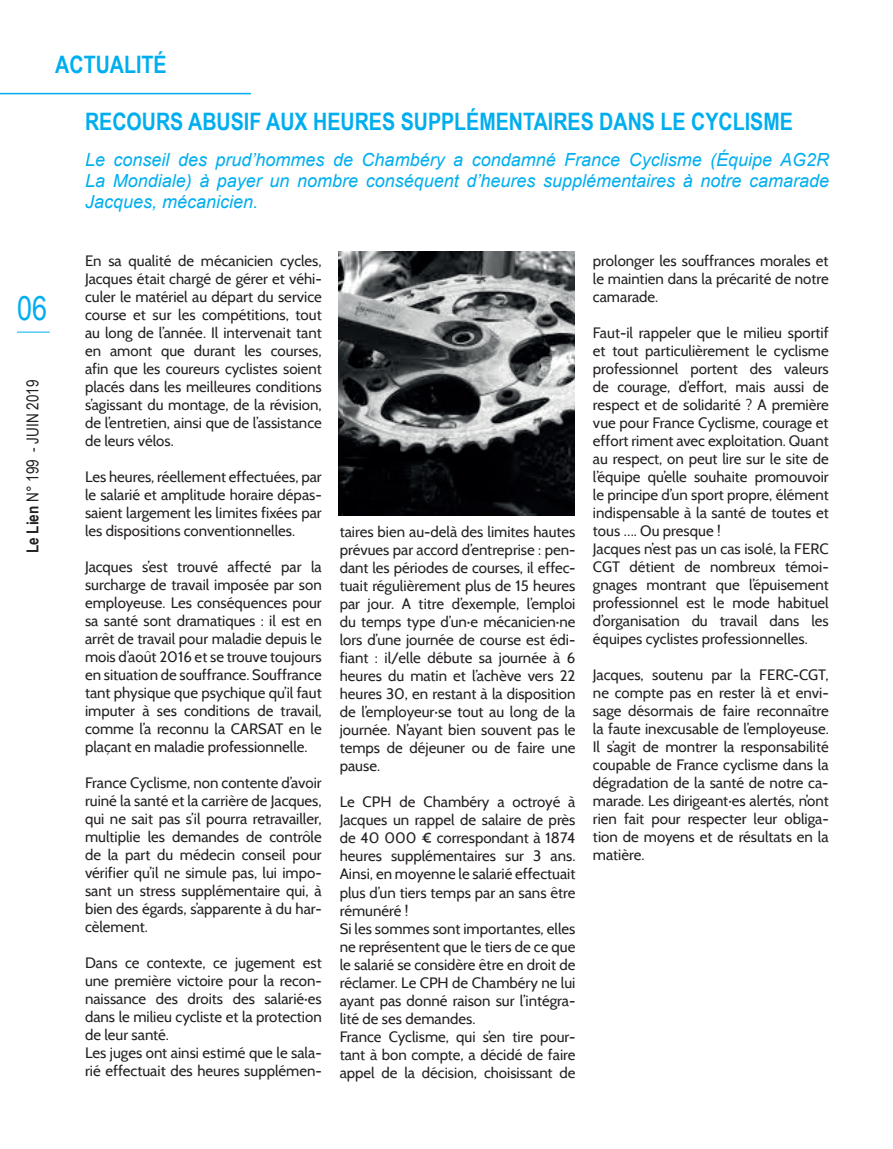
<style>
.page{position:relative;width:893px;height:1149px;background:#fff}
.page>*{position:absolute;margin:0;border:0;box-sizing:border-box;transform-origin:0 0}
.t1{font:33px "Arial Narrow";color:#00aeef}
.t2{font:700 24px "Arial Narrow";color:#00aeef}
.t3{font:italic 18px/21px "Arial";color:#00aeef;text-align:justify}
.t4{font:16.5px "Arial Narrow";color:#231f20}
.t5{font:15px/18px "Cabin";color:#231f20;text-align:justify}
.s1{font-weight:700}
</style>
<div class="page">
<hr style="left:17px;top:332px;width:33px;height:1px;background:#00aeef">
<hr style="left:0;top:93px;width:251px;height:1px;background:#00aeef">
<img style="left:339px;top:251px;width:235px;height:264px">
<h2 class="t2" style="left:55px;top:46px;width:113px">ACTUALITÉ</h2>
<h2 class="t2" style="left:85px;top:103px;width:709px">RECOURS ABUSIF AUX HEURES SUPPLÉMENTAIRES DANS LE CYCLISME</h2>
<p class="t3" style="left:85px;top:149px;width:746px">Le conseil des prud’hommes de Chambéry a condamné France Cyclisme (Équipe AG2R La Mondiale) à payer un nombre conséquent d’heures supplémentaires à notre camarade Jacques, mécanicien.</p>
<h1 class="t1" style="left:17px;top:284px;width:32px">06</h1>
<p class="t4" style="left:21px;top:553px;width:175px;rotate:-90deg"><span class="s1">Le Lien</span> N° 199 - JUIN 2019</p>
<p class="t5" style="left:85px;top:251px;width:238px">En sa qualité de mécanicien cycles, Jacques était chargé de gérer et véhi&shy;culer le matériel au départ du service course et sur les compétitions, tout au long de l’année. Il intervenait tant en amont que durant les courses, afin que les coureurs cyclistes soient placés dans les meilleures conditions s’agissant du montage, de la révision, de l’entretien, ainsi que de l’assistance de leurs vélos.</p>
<p class="t5" style="left:85px;top:467px;width:238px">Les heures, réellement effectuées, par le salarié et amplitude horaire dépas&shy;saient largement les limites fixées par les dispositions conventionnelles.</p>
<p class="t5" style="left:85px;top:557px;width:238px">Jacques s’est trouvé affecté par la surcharge de travail imposée par son employeuse. Les conséquences pour sa santé sont dramatiques : il est en arrêt de travail pour maladie depuis le mois d’août 2016 et se trouve toujours en situation de souffrance. Souffrance tant physique que psychique qu’il faut imputer à ses conditions de travail, comme l’a reconnu la CARSAT en le plaçant en maladie professionnelle.</p>
<p class="t5" style="left:85px;top:773px;width:238px">France Cyclisme, non contente d’avoir ruiné la santé et la carrière de Jacques, qui ne sait pas s’il pourra retravailler, multiplie les demandes de contrôle de la part du médecin conseil pour vérifier qu’il ne simule pas, lui impo&shy;sant un stress supplémentaire qui, à bien des égards, s’apparente à du har&shy;cèlement.</p>
<p class="t5" style="left:85px;top:953px;width:238px;text-align:left">Dans ce contexte, ce jugement est une première victoire pour la recon&shy;naissance des droits des salarié·es dans le milieu cycliste et la protection de leur santé.<br>Les juges ont ainsi estimé que le sala&shy;rié effectuait des heures supplémen-</p>
<p class="t5" style="left:340px;top:522px;width:237px">taires bien au-delà des limites hautes prévues par accord d’entreprise : pen&shy;dant les périodes de courses, il effec&shy;tuait régulièrement plus de 15 heures par jour. A titre d’exemple, l’emploi du temps type d’un·e mécanicien·ne lors d’une journée de course est édi&shy;fiant : il/elle débute sa journée à 6 heures du matin et l’achève vers 22 heures 30, en restant à la disposition de l’employeur·se tout au long de la journée. N’ayant bien souvent pas le temps de déjeuner ou de faire une pause.</p>
<p class="t5" style="left:340px;top:792px;width:237px;text-align:left">Le CPH de Chambéry a octroyé à Jacques un rappel de salaire de près de 40 000 € correspondant à 1874 heures supplémentaires sur 3 ans.<br>Ainsi, en moyenne le salarié effectuait plus d’un tiers temps par an sans être rémunéré !<br>Si les sommes sont importantes, elles ne représentent que le tiers de ce que le salarié se considère être en droit de réclamer. Le CPH de Chambéry ne lui ayant pas donné raison sur l’intégra&shy;lité de ses demandes.<br>France Cyclisme, qui s’en tire pour&shy;tant à bon compte, a décidé de faire appel de la décision, choisissant de</p>
<p class="t5" style="left:593px;top:251px;width:237px">prolonger les souffrances morales et le maintien dans la précarité de notre camarade.</p>
<p class="t5" style="left:593px;top:323px;width:237px;text-align:left">Faut-il rappeler que le milieu sportif et tout particulièrement le cyclisme professionnel portent des valeurs de courage, d’effort, mais aussi de respect et de solidarité ? A première vue pour France Cyclisme, courage et effort riment avec exploitation. Quant au respect, on peut lire sur le site de l’équipe qu’elle souhaite promouvoir le principe d’un sport propre, élément indispensable à la santé de toutes et tous …. Ou presque !<br>Jacques n’est pas un cas isolé, la FERC CGT détient de nombreux témoi&shy;gnages montrant que l’épuisement professionnel est le mode habituel d’organisation du travail dans les équipes cyclistes professionnelles.</p>
<p class="t5" style="left:593px;top:665px;width:237px">Jacques, soutenu par la FERC-CGT, ne compte pas en rester là et envi&shy;sage désormais de faire reconnaître la faute inexcusable de l’employeuse.<br>Il s’agit de montrer la responsabilité coupable de France cyclisme dans la dégradation de la santé de notre ca&shy;marade. Les dirigeant·es alertés, n’ont rien fait pour respecter leur obliga&shy;tion de moyens et de résultats en la matière.</p>
</div>
